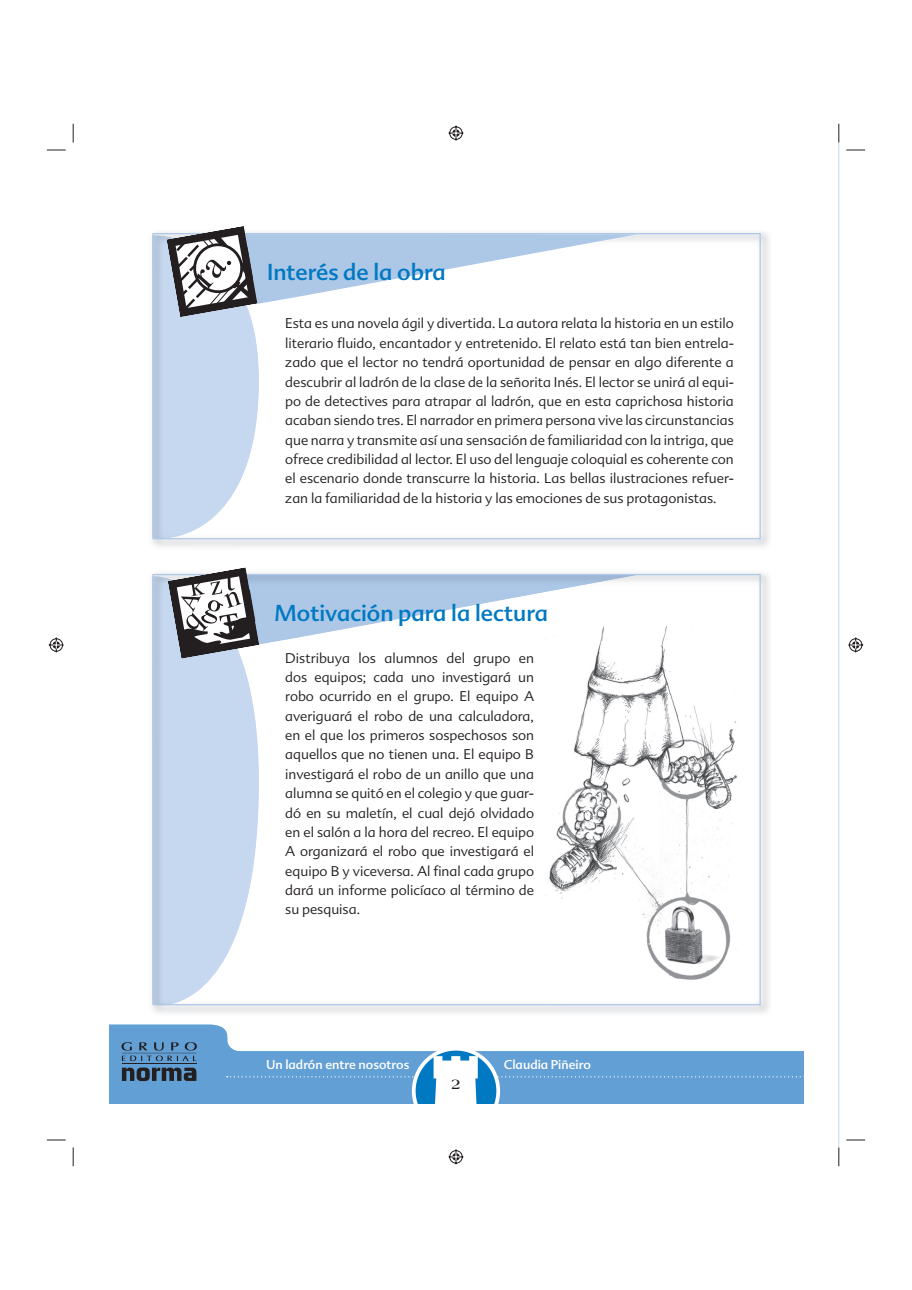
<style>
.page{position:relative;width:912px;height:1290px;background:#fff}
.page>*{position:absolute;margin:0;border:0;box-sizing:border-box;transform-origin:0 0}
.t1{font:22.5px "Advert";color:#0079c2}
.t2{font:700 15px "Americana Std";color:#231f20}
.t3{font:300 13.75px/19.4px "Advert";color:#231f20;text-align:justify}
.t4{font:12.5px "Advert";color:#fff}
</style>
<div class="page">
<svg style="left:109px;top:1024px;width:695px;height:80px"></svg>
<svg style="left:413px;top:1049px;width:85px;height:84px"></svg>
<svg style="left:227px;top:1056px;width:577px;height:49px;background:#6da7d8"></svg>
<div style="left:90px;top:1105px;width:748px;height:53px;background:#fff"></div>
<hr style="left:122px;top:1063px;width:74px;height:1px;background:#231f20">
<svg style="left:122px;top:1068px;width:74px;height:13px"></svg>
<svg style="left:121px;top:1042px;width:76px;height:19px"></svg>
<img style="left:636px;top:573px;width:133px;height:85px">
<img style="left:549px;top:658px;width:220px;height:355px">
<img style="left:636px;top:232px;width:133px;height:77px">
<img style="left:238px;top:309px;width:531px;height:238px">
<svg style="left:152px;top:567px;width:484px;height:443px"></svg>
<svg style="left:152px;top:226px;width:484px;height:316px"></svg>
<img style="left:542px;top:626px;width:199px;height:367px">
<svg style="left:47px;top:149px;width:19px;height:2px"></svg>
<svg style="left:846px;top:149px;width:18px;height:2px"></svg>
<svg style="left:47px;top:1139px;width:19px;height:2px"></svg>
<svg style="left:846px;top:1139px;width:18px;height:2px"></svg>
<svg style="left:72px;top:124px;width:2px;height:18px"></svg>
<svg style="left:72px;top:1148px;width:2px;height:18px"></svg>
<svg style="left:838px;top:124px;width:1px;height:18px"></svg>
<svg style="left:838px;top:1148px;width:1px;height:18px"></svg>
<svg style="left:448px;top:125px;width:16px;height:16px"></svg>
<svg style="left:448px;top:1149px;width:16px;height:16px"></svg>
<svg style="left:48px;top:637px;width:16px;height:16px"></svg>
<svg style="left:848px;top:637px;width:16px;height:16px"></svg>
<h1 class="t1" style="left:267px;top:263px;width:180px">Interés de la obra</h1>
<p class="t3" style="left:285px;top:315px;width:450px">Esta es una novela ágil y divertida. La autora relata la historia en un estilo literario fluido, encantador y entretenido. El relato está tan bien entrela&shy;zado que el lector no tendrá oportunidad de pensar en algo diferente a descubrir al ladrón de la clase de la señorita Inés. El lector se unirá al equi&shy;po de detectives para atrapar al ladrón, que en esta caprichosa historia acaban siendo tres. El narrador en primera persona vive las circunstancias que narra y transmite así una sensación de familiaridad con la intriga, que ofrece credibilidad al lector. El uso del lenguaje coloquial es coherente con el escenario donde transcurre la historia. Las bellas ilustraciones refuer&shy;zan la familiaridad de la historia y las emociones de sus protagonistas.</p>
<h1 class="t1" style="left:274px;top:604px;width:275px">Motivación para la lectura</h1>
<p class="t3" style="left:285px;top:649px;width:250px">Distribuya los alumnos del grupo en dos equipos; cada uno investigará un robo ocurrido en el grupo. El equipo A averiguará el robo de una calculadora, en el que los primeros sospechosos son aquellos que no tienen una. El equipo B investigará el robo de un anillo que una alumna se quitó en el colegio y que guar&shy;dó en su maletín, el cual dejó olvidado en el salón a la hora del recreo. El equipo A organizará el robo que investigará el equipo B y viceversa. Al final cada grupo dará un informe policíaco al término de su pesquisa.</p>
<p class="t4" style="left:266px;top:1059px;width:145px">Un ladrón entre nosotros</p>
<p class="t4" style="left:504px;top:1059px;width:88px">Claudia Piñeiro</p>
<p class="t2" style="left:451px;top:1079px;width:11px">2</p>
</div>
